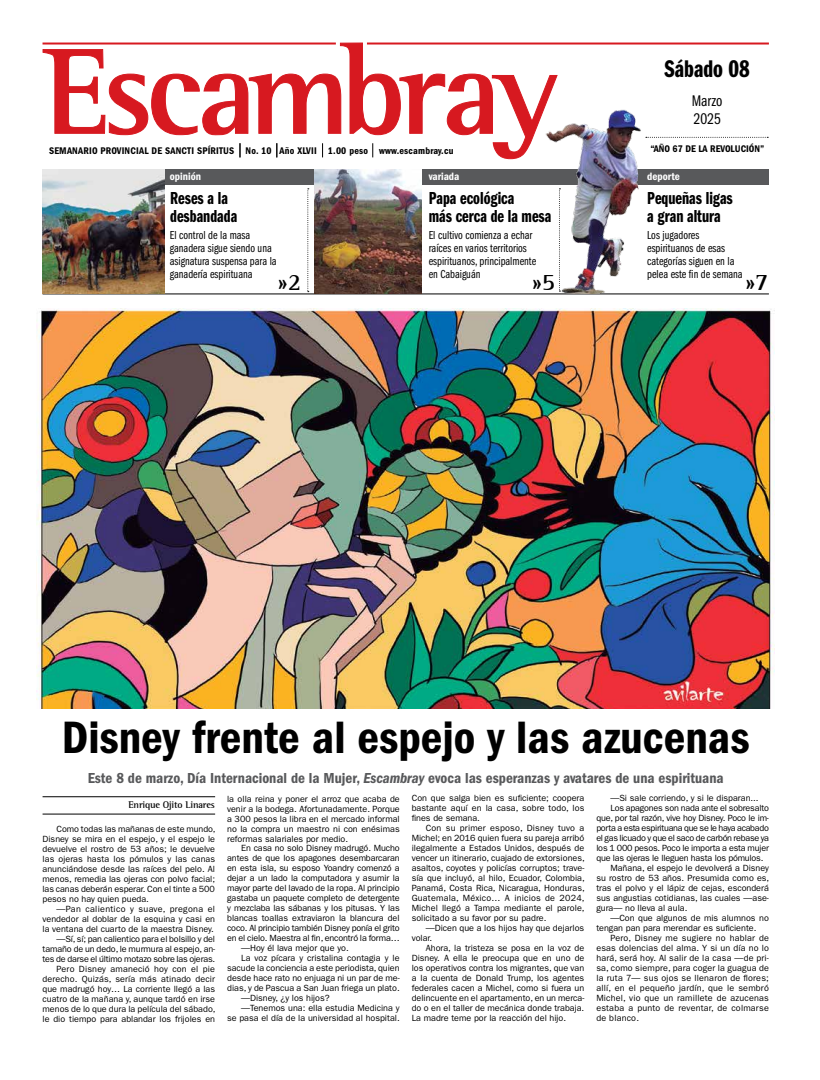
<style>
.page{position:relative;width:820px;height:1080px;background:#fff}
.page>*{position:absolute;margin:0;border:0;box-sizing:border-box;transform-origin:0 0}
.t1{font:47px "ITC Franklin Gothic Std Dm Cd";color:#000}
.t2{font:25px "ITC Franklin Gothic Std Dm Cp";color:#000}
.t3{font:700 24px "AT Rotis Semi Serif";color:#000}
.t4{font:18px/18px "ITC Franklin Gothic Std Dm Cp";color:#000}
.t5{font:16px/18px "ITC Franklin Gothic Std Bk Cp";color:#000}
.t6{font:15px "ITC Franklin Gothic Std Dm Cd";color:#58595b}
.t7{font:12px/13px "ITC Franklin Gothic Std Bk Cp";color:#000}
.t8{font:11px "ITC Franklin Gothic Std Dm Cd";color:#fff}
.t9{font:10px "ITC Franklin Gothic Std Dm Cd";letter-spacing:.02em;color:#000}
.t10{font:700 10px "AT Rotis Semi Serif";letter-spacing:-.02em;color:#000}
.t11{font:9px/10px "ITC Franklin Gothic Std";color:#000;text-align:justify}
.t12{font:9px "ITC Franklin Gothic Std";letter-spacing:.02em;color:#000}
.t13{font:9px "ITC Franklin Gothic Std";letter-spacing:-.02em;color:#000}
.t14{font:9px "ITC Franklin Gothic Std";letter-spacing:-.03em;color:#000}
.s1{font-family:"ITC Franklin Gothic Std Dm Cd It"}
</style>
<div class="page">
<hr style="left:43px;top:796px;width:172px;height:1px;background:#000">
<hr style="left:43px;top:814px;width:172px;height:1px;background:#000">
<div style="left:43px;top:169px;width:725px;height:16px;background:#58595b"></div>
<svg style="left:307px;top:188px;width:2px;height:104px"></svg>
<svg style="left:42px;top:42px;width:516px;height:118px"></svg>
<hr style="left:367px;top:43px;width:401px;height:2px;background:#d71920">
<hr style="left:42px;top:43px;width:294px;height:2px;background:#d71920">
<svg style="left:645px;top:137px;width:122px;height:1px"></svg>
<hr style="left:43px;top:293px;width:725px;height:1px;background:#000">
<img style="left:541px;top:96px;width:103px;height:197px">
<img style="left:43px;top:170px;width:121px;height:123px">
<img style="left:314px;top:169px;width:107px;height:125px">
<img style="left:37px;top:308px;width:737px;height:401px">
<p class="t9" style="left:49px;top:145px;width:258px">Semanario provincial de sancti spíritus No. 10 Año XLVII</p>
<p class="t9" style="left:328px;top:145px;width:127px">1.00 peso www.escambray.cu</p>
<p class="t8" style="left:170px;top:171px;width:33px">opinión</p>
<p class="t8" style="left:428px;top:170px;width:32px">variada</p>
<h3 class="t4" style="left:170px;top:189px;width:68px">Reses a la desbandada</h3>
<h3 class="t4" style="left:428px;top:189px;width:124px">Papa ecológica<br>más cerca de la mesa</h3>
<h2 class="t2" style="left:664px;top:55px;width:86px">Sábado 08</h2>
<h3 class="t5" style="left:691px;top:92px;width:32px">Marzo<br>2025</h3>
<p class="t9" style="left:650px;top:143px;width:66px">“AÑO 67 DE LA REVOLUCI</p>
<p class="t9" style="left:748px;top:143px;width:17px">ÓN”</p>
<p class="t8" style="left:647px;top:170px;width:34px">deporte</p>
<h3 class="t4" style="left:647px;top:189px;width:87px">Pequeñas ligas a gran altura</h3>
<h3 class="t7" style="left:170px;top:229px;width:108px">El control de la masa ganadera sigue siendo una asignatura suspensa para la ganadería espirituana</h3>
<h3 class="t7" style="left:428px;top:229px;width:109px">El cultivo comienza a echar raíces en varios territorios espirituanos, principalmente en Cabaiguán</h3>
<h3 class="t7" style="left:647px;top:229px;width:97px">Los jugadores espirituanos de esas categorías siguen en la pelea este fin de semana</h3>
<h3 class="t3" style="left:277px;top:268px;width:25px">»2</h3>
<h3 class="t3" style="left:531px;top:268px;width:25px">»5</h3>
<h3 class="t3" style="left:744px;top:268px;width:25px">»7</h3>
<h1 class="t1" style="left:62px;top:710px;width:688px">Disney frente al espejo y las azucenas</h1>
<h3 class="t6" style="left:88px;top:769px;width:637px">Este 8 de marzo, Día Internacional de la Mujer, <span class="s1">Escambray</span> evoca las esperanzas y avatares de una espirituana</h3>
<p class="t10" style="left:128px;top:799px;width:88px">Enrique Ojito Linares</p>
<p class="t11" style="left:43px;top:824px;width:174px;text-indent:14px">Como todas las mañanas de este mundo, Disney se mira en el espejo, y el espejo le devuelve el rostro de 53 años; le devuelve las ojeras hasta los pómulos y las canas anunciándose desde las raíces del pelo. Al menos, remedia las ojeras con polvo facial; las canas deberán esperar. Con el tinte a 500 pesos no hay quien pueda.</p>
<p class="t11" style="left:43px;top:904px;width:174px;text-align:right">—Pan calientico y suave, pregona el vendedor al doblar de la esquina y casi en la ventana del cuarto de la maestra Disney. —Sí, sí; pan calientico para el bolsillo y del tamaño de un dedo, le murmura al espejo, an&shy;tes de darse el último motazo sobre las ojeras.<br>Pero Disney amaneció hoy con el pie derecho. Quizás, sería más atinado decir que madrugó hoy… La corriente llegó a las cuatro de la mañana y, aunque tardó en irse menos de lo que dura la película del sábado, le dio tiempo para ablandar los frijoles en</p>
<p class="t11" style="left:227px;top:794px;width:174px">la olla reina y poner el arroz que acaba de venir a la bodega. Afortunadamente. Porque a 300 pesos la libra en el mercado informal no la compra un maestro ni con enésimas reformas salariales por medio.</p>
<p class="t11" style="left:241px;top:844px;width:160px">En casa no solo Disney madrugó. Mucho</p>
<p class="t11" style="left:227px;top:854px;width:174px">antes de que los apagones desembarcaran</p>
<p class="t11" style="left:227px;top:864px;width:174px">en esta isla, su esposo Yoandry comenzó a</p>
<p class="t11" style="left:227px;top:874px;width:174px">dejar a un lado la computadora y asumir la</p>
<p class="t11" style="left:227px;top:884px;width:174px">mayor parte del lavado de la ropa. Al principio</p>
<p class="t11" style="left:227px;top:894px;width:174px">gastaba un paquete completo de detergente</p>
<p class="t11" style="left:227px;top:904px;width:174px">y mezclaba las sábanas y los pitusas. Y las</p>
<p class="t11" style="left:227px;top:914px;width:174px">blancas toallas extraviaron la blancura del</p>
<p class="t11" style="left:227px;top:924px;width:174px">coco. Al principio también Disney ponía el grito</p>
<p class="t11" style="left:227px;top:934px;width:174px">en el cielo. Maestra al fin, encontró la forma…</p>
<p class="t11" style="left:241px;top:944px;width:109px">—Hoy él lava mejor que yo.</p>
<p class="t11" style="left:241px;top:954px;width:160px">La voz pícara y cristalina contagia y le</p>
<p class="t11" style="left:227px;top:963px;width:174px">sacude la conciencia a este periodista, quien</p>
<p class="t11" style="left:227px;top:973px;width:174px">desde hace rato no enjuaga ni un par de me-</p>
<p class="t11" style="left:227px;top:983px;width:174px">dias, y de Pascua a San Juan friega un plato.</p>
<p class="t11" style="left:241px;top:993px;width:90px">—Disney, ¿y los hijos?</p>
<p class="t11" style="left:241px;top:1003px;width:160px">—Tenemos una: ella estudia Medicina y</p>
<p class="t11" style="left:227px;top:1013px;width:174px">se pasa el día de la universidad al hospital.</p>
<p class="t11" style="left:411px;top:793px;width:174px">Con que salga bien es suficiente; coopera bastante aquí en la casa, sobre todo, los fines de semana.</p>
<p class="t11" style="left:411px;top:823px;width:174px;text-indent:14px">Con su primer esposo, Disney tuvo a Michel; en 2016 quien fuera su pareja arribó ilegalmente a Estados Unidos, después de vencer un itinerario, cuajado de extorsiones, asaltos, coyotes y policías corruptos; trave&shy;sía que incluyó, al hilo, Ecuador, Colombia, Panamá, Costa Rica, Nicaragua, Honduras, Guatemala, México… A inicios de 2024, Michel llegó a Tampa mediante el parole, solicitado a su favor por su padre.</p>
<p class="t11" style="left:411px;top:923px;width:174px;text-indent:14px">—Dicen que a los hijos hay que dejarlos volar.</p>
<p class="t11" style="left:411px;top:943px;width:174px;text-indent:14px">Ahora, la tristeza se posa en la voz de Disney. A ella le preocupa que en uno de los operativos contra los migrantes, que van a la cuenta de Donald Trump, los agentes federales cacen a Michel, como si fuera un delincuente en el apartamento, en un merca&shy;do o en el taller de mecánica donde trabaja.<br>La madre teme por la reacción del hijo.</p>
<p class="t11" style="left:610px;top:793px;width:150px">—Si sale corriendo, y si le disparan...</p>
<p class="t13" style="left:610px;top:803px;width:160px">Los apagones son nada ante el sobresalto</p>
<p class="t13" style="left:596px;top:813px;width:174px">que, por tal razón, vive hoy Disney. Poco le im-</p>
<p class="t14" style="left:596px;top:823px;width:174px">porta a esta espirituana que se le haya acabado</p>
<p class="t14" style="left:596px;top:833px;width:174px">el gas licuado y que el saco de carbón rebase ya</p>
<p class="t13" style="left:596px;top:843px;width:174px">los 1 000 pesos. Poco le importa a esta mujer</p>
<p class="t13" style="left:596px;top:853px;width:169px">que las ojeras le lleguen hasta los pómulos.</p>
<p class="t11" style="left:610px;top:863px;width:160px">Mañana, el espejo le devolverá a Disney</p>
<p class="t11" style="left:596px;top:873px;width:174px">su rostro de 53 años. Presumida como es,</p>
<p class="t11" style="left:596px;top:883px;width:174px">tras el polvo y el lápiz de cejas, esconderá</p>
<p class="t11" style="left:596px;top:893px;width:174px">sus angustias cotidianas, las cuales —ase-</p>
<p class="t11" style="left:596px;top:903px;width:92px">gura— no lleva al aula.</p>
<p class="t11" style="left:610px;top:913px;width:160px">—Con que algunos de mis alumnos no</p>
<p class="t11" style="left:596px;top:923px;width:162px">tengan pan para merendar es suficiente.</p>
<p class="t12" style="left:610px;top:933px;width:160px">Pero, Disney me sugiere no hablar de</p>
<p class="t12" style="left:596px;top:943px;width:174px">esas dolencias del alma. Y si un día no lo</p>
<p class="t12" style="left:596px;top:953px;width:174px">hará, será hoy. Al salir de la casa —de pri-</p>
<p class="t12" style="left:596px;top:963px;width:174px">sa, como siempre, para coger la guagua de</p>
<p class="t12" style="left:596px;top:973px;width:174px">la ruta 7— sus ojos se llenaron de flores;</p>
<p class="t12" style="left:596px;top:983px;width:174px">allí, en el pequeño jardín, que le sembró</p>
<p class="t12" style="left:596px;top:993px;width:174px">Michel, vio que un ramillete de azucenas</p>
<p class="t12" style="left:596px;top:1003px;width:174px">estaba a punto de reventar, de colmarse</p>
<p class="t12" style="left:596px;top:1013px;width:44px">de blanco.</p>
</div>
